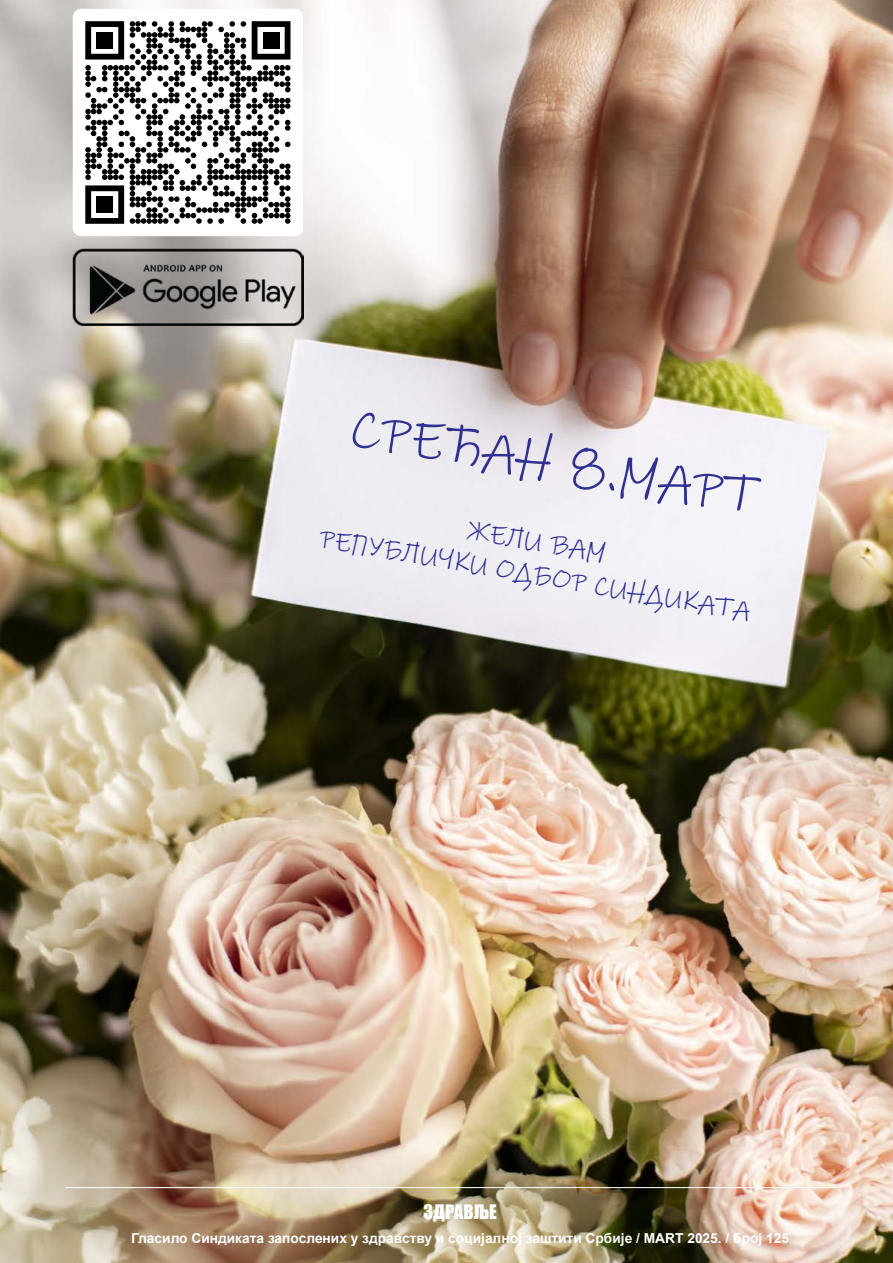
<style>
.page{position:relative;width:893px;height:1263px;background:#fff}
.page>*{position:absolute;margin:0;border:0;box-sizing:border-box;transform-origin:0 0}
.t1{font:54.9px "Ink Free";color:#2e3092}
.t2{font:27.45px/33px "Ink Free";color:#2e3092;text-align:center}
.t3{font:18.3px "Impact";color:#fff}
.t4{font:700 13.8px "Arial";color:#fff}
</style>
<div class="page">
<img style="left:0;top:0;width:893px;height:1263px">
<div style="left:73px;top:9px;width:230px;height:227px;background:#fff;border-radius:8px"></div>
<svg style="left:85px;top:21px;width:205px;height:203px"></svg>
<div style="left:96px;top:32px;width:17px;height:17px;background:#000"></div>
<div style="left:263px;top:32px;width:16px;height:17px;background:#000"></div>
<div style="left:96px;top:196px;width:17px;height:17px;background:#000"></div>
<hr style="left:65px;top:1187px;width:771px;height:1px;background:#fff">
<img style="left:73px;top:249px;width:231px;height:77px">
<h1 class="t1" style="left:358px;top:387px;width:415px;rotate:10deg">СРЕЋАН 8.МАРТ</h1>
<h2 class="t2" style="left:329px;top:488px;width:438px;rotate:10deg">ЖЕЛИ ВАМ<br>РЕПУБЛИЧКИ ОДБОР СИНДИКАТА</h2>
<h3 class="t3" style="left:423px;top:1197px;width:75px">ЗДРАВЉЕ</h3>
<p class="t4" style="left:131px;top:1228px;width:659px">Гласило Синдиката запослених у здравству и социјалној заштити Србије / MART 2025. / број 125</p>
</div>
